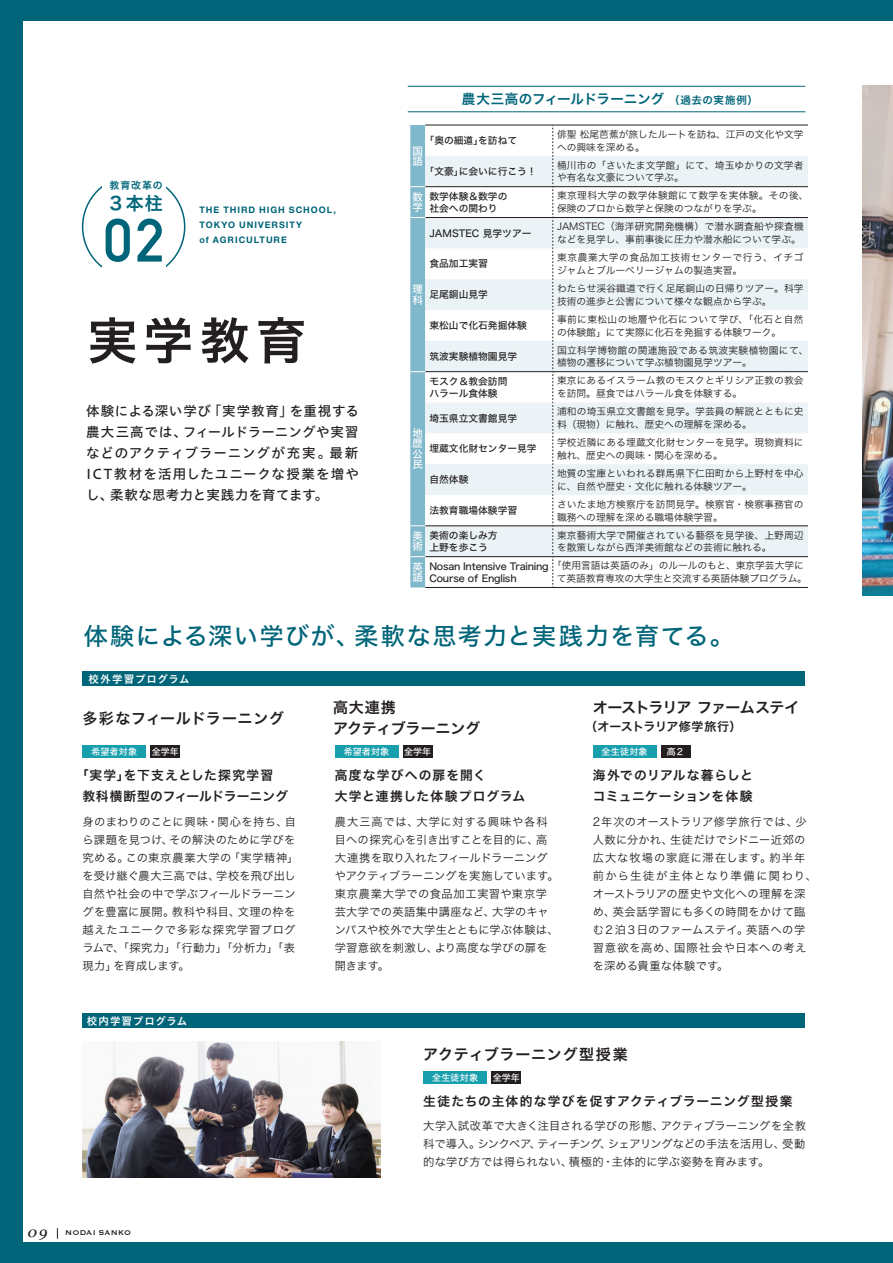
<style>
.page{position:relative;width:893px;height:1263px;background:#016579}
.page>*{position:absolute;margin:0;border:0;box-sizing:border-box;transform-origin:0 0}
.t1{font:60px "DIN Mittelschrift Std";color:#016579}
.t2{font:51px "Hiragino UD Sans Std W6";color:#231f20}
.t3{font:24px "Hiragino Sans W5";letter-spacing:.065em;color:#016579}
.t4{font:18px "Hiragino Sans W6";color:#016579}
.t5{font:15px "Hira Kaku Std N W6";letter-spacing:.045em;color:#231f20}
.t6{font:15px "Hira Kaku Std N W6";letter-spacing:-.06em;color:#231f20}
.t7{font:15px/21px "Hira Kaku Std N W6";letter-spacing:.01em;color:#231f20}
.t8{font:13.5px/21px "Hiragino UD Sans Std W5";letter-spacing:.065em;color:#231f20;text-align:justify}
.t9{font:13.5px "Hira Kaku Std N W6";color:#016579}
.t10{font:12.75px/21px "Hiragino Sans W6";letter-spacing:.035em;color:#231f20}
.t11{font:12.75px "Hiragino Sans W6";letter-spacing:.07em;color:#231f20}
.t12{font:12.75px/21px "Hiragino Sans W6";letter-spacing:.09em;color:#231f20}
.t13{font:12.75px/21px "Hiragino Sans W6";letter-spacing:.04em;color:#231f20}
.t14{font:12px "Hira Kaku Std N W6";letter-spacing:-.015em;color:#231f20}
.t15{font:11.25px/18px "Hira Kaku Std N W3";letter-spacing:.025em;color:#231f20}
.t16{font:10.5px "Hiragino UD Sans Std W6";letter-spacing:.08em;color:#fff}
.t17{font:10.5px/10.5px "Hira Kaku Std N W5";color:#fff}
.t18{font:9.9px "Hiragino Sans W6";letter-spacing:.1em;color:#016579}
.t19{font:9.75px/12.8px "Hira Kaku Std N W3";color:#231f20}
.t20{font:9.75px/12px "Hira Kaku Std N W5";color:#231f20}
.t21{font:9.75px/12.8px "Hira Kaku Std N W3";letter-spacing:.035em;color:#231f20}
.t22{font:9.75px/12.8px "Hira Kaku Std N W3";letter-spacing:.06em;color:#231f20}
.t23{font:9.75px "Hira Kaku Std N W5";letter-spacing:-.02em;color:#231f20}
.t24{font:700 9px/15px "Helvetica Neue LT Std";letter-spacing:.11em;color:#016579}
.t25{font:9px "Hira Kaku Std N W5";letter-spacing:.015em;color:#fff}
.t26{font:9px "Copperplate";letter-spacing:.025em;color:#231f20}
.s1{font-size:10.5px}
.s2{font-family:"Hira Kaku Std N W5"}
.s3{font-family:"Athelas";font-style:italic;font-size:16.2px}
</style>
<div class="page">
<div style="left:23px;top:21px;width:870px;height:1221px;background:#fff"></div>
<img style="left:863px;top:85px;width:30px;height:510px">
<hr style="left:408px;top:86px;width:397px;height:1px;background:#016579">
<hr style="left:408px;top:111px;width:397px;height:1px;background:#016579">
<div style="left:82px;top:671px;width:723px;height:15px;background:#016579"></div>
<div style="left:423px;top:1071px;width:64px;height:13px;background:#189fad"></div>
<div style="left:491px;top:1071px;width:30px;height:13px;background:#231f20"></div>
<div style="left:82px;top:1013px;width:723px;height:15px;background:#016579"></div>
<div style="left:593px;top:745px;width:63px;height:13px;background:#189fad"></div>
<div style="left:661px;top:745px;width:29px;height:13px;background:#231f20"></div>
<div style="left:335px;top:745px;width:63px;height:13px;background:#189fad"></div>
<div style="left:403px;top:745px;width:29px;height:13px;background:#231f20"></div>
<div style="left:82px;top:745px;width:64px;height:13px;background:#189fad"></div>
<div style="left:150px;top:745px;width:30px;height:13px;background:#231f20"></div>
<img style="left:82px;top:1041px;width:298px;height:136px">
<svg style="left:425px;top:156px;width:383px;height:400px;fill:#ebf3f6"></svg>
<hr style="left:425px;top:125px;width:128px;height:1px;background:#231f20">
<hr style="left:553px;top:125px;width:255px;height:1px;background:#231f20">
<hr style="left:425px;top:186px;width:128px;height:1px;background:#231f20">
<hr style="left:553px;top:186px;width:255px;height:1px;background:#231f20">
<hr style="left:425px;top:217px;width:128px;height:1px;background:#231f20">
<hr style="left:553px;top:217px;width:255px;height:1px;background:#231f20">
<hr style="left:425px;top:371px;width:128px;height:1px;background:#231f20">
<hr style="left:553px;top:371px;width:255px;height:1px;background:#231f20">
<hr style="left:425px;top:526px;width:128px;height:1px;background:#231f20">
<hr style="left:553px;top:526px;width:255px;height:1px;background:#231f20">
<hr style="left:425px;top:556px;width:128px;height:1px;background:#231f20">
<hr style="left:553px;top:556px;width:255px;height:1px;background:#231f20">
<hr style="left:425px;top:587px;width:128px;height:1px;background:#231f20">
<hr style="left:553px;top:587px;width:255px;height:1px;background:#231f20">
<svg style="left:553px;top:125px;width:1px;height:462px"></svg>
<svg style="left:410px;top:125px;width:15px;height:462px;background:#83b9cc"></svg>
<p class="t18" style="left:109px;top:177px;width:55px">教育改革の</p>
<h3 class="t4" style="left:109px;top:187px;width:55px">3本柱</h3>
<h1 class="t1" style="left:103px;top:205px;width:63px">02</h1>
<p class="t24" style="left:199px;top:202px;width:138px">THE THIRD HIGH SCHOOL,<br>TOKYO UNIVERSITY<br>of AGRICULTURE</p>
<h2 class="t2" style="left:87px;top:302px;width:221px">実学教育</h2>
<p class="t8" style="left:86px;top:399px;width:274px">体験による深い学び「実学教育」を重視する農大三高では、フィールドラーニングや実習などのアクティブラーニングが充実。最新ICT教材を活用したユニークな授業を増やし、柔軟な思考力と実践力を育てます。</p>
<p class="t9" style="left:462px;top:89px;width:297px">農大三高のフィールドラーニング <span class="s1">（過去の実施例）</span></p>
<p class="t17" style="left:413px;top:145px;width:12px">国語</p>
<p class="t20" style="left:425px;top:135px;width:94px">「奥の細道」を訪ねて</p>
<p class="t19" style="left:557px;top:128px;width:248px">俳聖 松尾芭蕉が旅したルートを訪ね、江戸の文化や文学への興味を深める。</p>
<p class="t20" style="left:425px;top:165px;width:114px">「文豪」に会いに行こう！</p>
<p class="t19" style="left:557px;top:158px;width:248px">桶川市の「さいたま文学館」にて、埼玉ゆかりの文学者や有名な文豪について学ぶ。</p>
<p class="t17" style="left:413px;top:192px;width:12px">数学</p>
<p class="t20" style="left:429px;top:190px;width:79px">数学体験＆数学の社会への関わり</p>
<p class="t21" style="left:557px;top:189px;width:253px">東京理科大学の数学体験館にて数学を実体験。その後、保険のプロから数学と保険のつながりを学ぶ。</p>
<p class="t20" style="left:429px;top:227px;width:104px">JAMSTEC 見学ツアー</p>
<p class="t19" style="left:557px;top:220px;width:248px">JAMSTEC（海洋研究開発機構）で潜水調査船や探査機などを見学し、事前事後に圧力や潜水船について学ぶ。</p>
<p class="t20" style="left:429px;top:258px;width:60px">食品加工実習</p>
<p class="t22" style="left:557px;top:251px;width:248px">東京農業大学の食品加工技術センターで行う、イチゴジャムとブルーベリージャムの製造実習。</p>
<p class="t20" style="left:429px;top:289px;width:60px">足尾銅山見学</p>
<p class="t19" style="left:557px;top:282px;width:248px">わたらせ渓谷鐵道で行く足尾銅山の日帰りツアー。科学技術の進歩と公害について様々な観点から学ぶ。</p>
<p class="t20" style="left:429px;top:320px;width:99px">東松山で化石発掘体験</p>
<p class="t21" style="left:557px;top:313px;width:248px">事前に東松山の地層や化石について学び、「化石と自然の体験館」にて実際に化石を発掘する体験ワーク。</p>
<p class="t20" style="left:429px;top:350px;width:89px">筑波実験植物園見学</p>
<p class="t21" style="left:557px;top:343px;width:253px">国立科学博物館の関連施設である筑波実験植物園にて、植物の遷移について学ぶ植物園見学ツアー。</p>
<p class="t17" style="left:413px;top:284px;width:12px">理科</p>
<p class="t20" style="left:429px;top:375px;width:79px">モスク＆教会訪問ハラール食体験</p>
<p class="t19" style="left:557px;top:374px;width:248px">東京にあるイスラーム教のモスクとギリシア正教の教会を訪問。昼食ではハラール食を体験する。</p>
<p class="t20" style="left:429px;top:412px;width:89px">埼玉県立文書館見学</p>
<p class="t19" style="left:557px;top:405px;width:248px">浦和の埼玉県立文書館を見学。学芸員の解説とともに史料（現物）に触れ、歴史への理解を深める。</p>
<p class="t20" style="left:429px;top:443px;width:109px">埋蔵文化財センター見学</p>
<p class="t19" style="left:557px;top:436px;width:248px">学校近隣にある埋蔵文化財センターを見学。現物資料に触れ、歴史への興味・関心を深める。</p>
<p class="t20" style="left:429px;top:474px;width:40px">自然体験</p>
<p class="t19" style="left:557px;top:467px;width:248px">地質の宝庫といわれる群馬県下仁田町から上野村を中心に、自然や歴史・文化に触れる体験ツアー。</p>
<p class="t20" style="left:429px;top:505px;width:89px">法教育職場体験学習</p>
<p class="t19" style="left:557px;top:498px;width:248px">さいたま地方検察庁を訪問見学。検察官・検察事務官の職務への理解を深める職場体験学習。</p>
<p class="t17" style="left:413px;top:428px;width:12px;text-align:justify">地歴公民</p>
<p class="t17" style="left:413px;top:531px;width:12px">美術</p>
<p class="t20" style="left:429px;top:529px;width:70px">美術の楽しみ方上野を歩こう</p>
<p class="t19" style="left:557px;top:528px;width:248px">東京藝術大学で開催されている藝祭を見学後、上野周辺を散策しながら西洋美術館などの芸術に触れる。</p>
<p class="t17" style="left:413px;top:562px;width:12px">英語</p>
<p class="t19" style="left:429px;top:559px;width:376px"><span class="s2">Nosan Intensive Training</span> 「使用言語は英語のみ」のルールのもと、東京学芸大学に</p>
<p class="t23" style="left:429px;top:571px;width:89px">Course of English</p>
<p class="t19" style="left:557px;top:572px;width:252px">て英語教育専攻の大学生と交流する英語体験プログラム。</p>
<h3 class="t3" style="left:84px;top:614px;width:651px">体験による深い学びが、柔軟な思考力と実践力を育てる。</h3>
<p class="t16" style="left:88px;top:671px;width:103px">校外学習プログラム</p>
<h3 class="t5" style="left:82px;top:706px;width:203px">多彩なフィールドラーニング</h3>
<p class="t25" style="left:92px;top:745px;width:47px">希望者対象</p>
<p class="t25" style="left:152px;top:745px;width:29px">全学年</p>
<p class="t10" style="left:82px;top:764px;width:207px">｢実学｣を下支えとした探究学習教科横断型のフィールドラーニング</p>
<p class="t15" style="left:82px;top:813px;width:217px">身のまわりのことに興味・関心を持ち、自ら課題を見つけ、その解決のために学びを究める。この東京農業大学の「実学精神」を受け継ぐ農大三高では、学校を飛び出し自然や社会の中で学ぶフィールドラーニングを豊富に展開。教科や科目、文理の枠を越えたユニークで多彩な探究学習プログラムで、「探究力」「行動力」「分析力」「表現力」を育成します。</p>
<p class="t16" style="left:87px;top:1012px;width:102px">校内学習プログラム</p>
<p class="t26" style="left:28px;top:1227px;width:104px"><span class="s3">09</span> NODAI SANKO</p>
<h3 class="t7" style="left:333px;top:698px;width:149px">高大連携<br>アクティブラーニング</h3>
<p class="t25" style="left:344px;top:745px;width:47px">希望者対象</p>
<p class="t25" style="left:404px;top:745px;width:29px">全学年</p>
<p class="t12" style="left:335px;top:764px;width:192px">高度な学びへの扉を開く<br>大学と連携した体験プログラム</p>
<p class="t15" style="left:335px;top:813px;width:226px">農大三高では、大学に対する興味や各科目への探究心を引き出すことを目的に、高大連携を取り入れたフィールドラーニングやアクティブラーニングを実施しています。東京農業大学での食品加工実習や東京学芸大学での英語集中講座など、大学のキャンパスや校外で大学生とともに学ぶ体験は、学習意欲を刺激し、より高度な学びの扉を開きます。</p>
<h3 class="t6" style="left:593px;top:696px;width:208px">オーストラリア ファームステイ</h3>
<p class="t14" style="left:585px;top:718px;width:158px">（オーストラリア修学旅行）</p>
<p class="t25" style="left:602px;top:745px;width:47px">全生徒対象</p>
<p class="t25" style="left:667px;top:745px;width:19px">高２</p>
<p class="t13" style="left:593px;top:764px;width:162px">海外でのリアルな暮らしとコミュニケーションを体験</p>
<p class="t15" style="left:593px;top:813px;width:226px">2年次のオーストラリア修学旅行では、少人数に分かれ、生徒だけでシドニー近郊の広大な牧場の家庭に滞在します。約半年前から生徒が主体となり準備に関わり、オーストラリアの歴史や文化への理解を深め、英会話学習にも多くの時間をかけて臨む２泊３日のファームステイ。英語への学習意欲を高め、国際社会や日本への考えを深める貴重な体験です。</p>
<h3 class="t5" style="left:423px;top:1043px;width:206px">アクティブラーニング型授業</h3>
<p class="t25" style="left:432px;top:1070px;width:47px">全生徒対象</p>
<p class="t25" style="left:493px;top:1070px;width:29px">全学年</p>
<p class="t11" style="left:423px;top:1089px;width:371px">生徒たちの主体的な学びを促すアクティブラーニング型授業</p>
<p class="t15" style="left:423px;top:1117px;width:384px;text-align:justify">大学入試改革で大きく注目される学びの形態、アクティブラーニングを全教科で導入。シンクペア、ティーチング、シェアリングなどの手法を活用し、受動的な学び方では得られない、積極的・主体的に学ぶ姿勢を育みます。</p>
</div>
